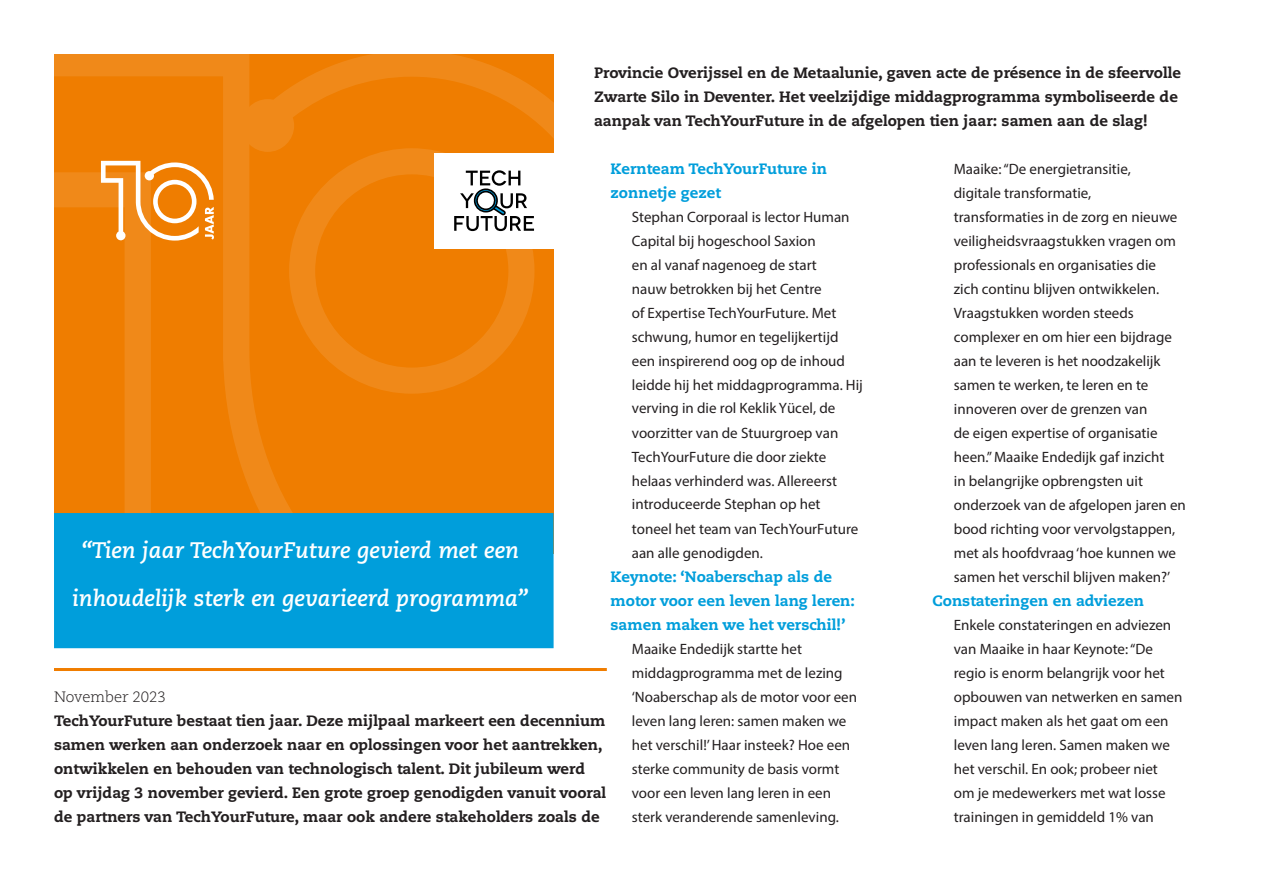
<style>
.page{position:relative;width:1263px;height:893px;background:#fff}
.page>*{position:absolute;margin:0;border:0;box-sizing:border-box;transform-origin:0 0}
.t1{font:italic 700 22.5px/48px "Caecilia LT Pro 76";color:#fff;text-align:center}
.t2{font:15px/24px "Myriad Pro";color:#231f20}
.t3{font:800 15px/24px "Caecilia LT Pro 85";color:#231f20}
.Kopje{font:800 15px/24px "Caecilia LT Pro 85";color:#009edb}
.t4{font:300 15px "Caecilia LT Pro 45";color:#231f20}
</style>
<div class="page">
<svg style="left:54px;top:54px;width:500px;height:459px;background:#ef7f05"></svg>
<div style="left:434px;top:153px;width:120px;height:96px;background:#fff"></div>
<svg style="left:454px;top:170px;width:80px;height:61px"></svg>
<svg style="left:101px;top:161px;width:113px;height:80px"></svg>
<hr style="left:54px;top:668px;width:553px;height:3px;background:#f07d00">
<div style="left:54px;top:513px;width:500px;height:135px;background:#009edb"></div>
<p class="t3" style="left:594px;top:60px;width:588px">Provincie Overijssel en de Metaalunie, gaven acte de présence in de sfeervolle<br>Zwarte Silo in Deventer. Het veelzijdige middagprogramma symboliseerde de aanpak van TechYourFuture in de afgelopen tien jaar: samen aan de slag!</p>
<p class="Kopje" style="left:611px;top:156px;width:218px">Kernteam TechYourFuture in zonnetje gezet</p>
<p class="t2" style="left:632px;top:205px;width:233px">Stephan Corporaal is lector Human<br>Capital bij hogeschool Saxion<br>en al vanaf nagenoeg de start<br>nauw betrokken bij het Centre<br>of Expertise TechYourFuture. Met schwung, humor en tegelijkertijd een inspirerend oog op de inhoud leidde hij het middagprogramma. Hij verving in die rol Keklik Yücel, de voorzitter van de Stuurgroep van<br>TechYourFuture die door ziekte helaas verhinderd was. Allereerst introduceerde Stephan op het toneel het team van TechYourFuture aan alle genodigden.</p>
<p class="Kopje" style="left:611px;top:564px;width:246px">Keynote: ‘Noaberschap als de motor voor een leven lang leren: samen maken we het verschil!’</p>
<p class="t2" style="left:632px;top:637px;width:227px">Maaike Endedijk startte het middagprogramma met de lezing ‘Noaberschap als de motor voor een leven lang leren: samen maken we het verschil!’ Haar insteek? Hoe een sterke community de basis vormt voor een leven lang leren in een sterk veranderende samenleving.</p>
<p class="t1" style="left:72px;top:526px;width:458px">“Tien jaar TechYourFuture gevierd met een inhoudelijk sterk en gevarieerd programma”</p>
<p class="t4" style="left:54px;top:687px;width:113px">November 2023</p>
<p class="t3" style="left:54px;top:708px;width:554px">TechYourFuture bestaat tien jaar. Deze mijlpaal markeert een decennium samen werken aan onderzoek naar en oplossingen voor het aantrekken, ontwikkelen en behouden van technologisch talent. Dit jubileum werd op vrijdag 3 november gevierd. Een grote groep genodigden vanuit vooral de partners van TechYourFuture, maar ook andere stakeholders zoals de</p>
<p class="t2" style="left:954px;top:157px;width:234px">Maaike: “De energietransitie,<br>digitale transformatie,<br>transformaties in de zorg en nieuwe veiligheidsvraagstukken vragen om professionals en organisaties die<br>zich continu blijven ontwikkelen.<br>Vraagstukken worden steeds complexer en om hier een bijdrage aan te leveren is het noodzakelijk samen te werken, te leren en te innoveren over de grenzen van<br>de eigen expertise of organisatie heen.” Maaike Endedijk gaf inzicht<br>in belangrijke opbrengsten uit onderzoek van de afgelopen jaren en bood richting voor vervolgstappen, met als hoofdvraag ‘hoe kunnen we samen het verschil blijven maken?’</p>
<p class="Kopje" style="left:932px;top:588px;width:213px">Constateringen en adviezen</p>
<p class="t2" style="left:954px;top:613px;width:230px">Enkele constateringen en adviezen van Maaike in haar Keynote: “De regio is enorm belangrijk voor het opbouwen van netwerken en samen impact maken als het gaat om een leven lang leren. Samen maken we het verschil. En ook; probeer niet<br>om je medewerkers met wat losse trainingen in gemiddeld 1% van</p>
</div>
